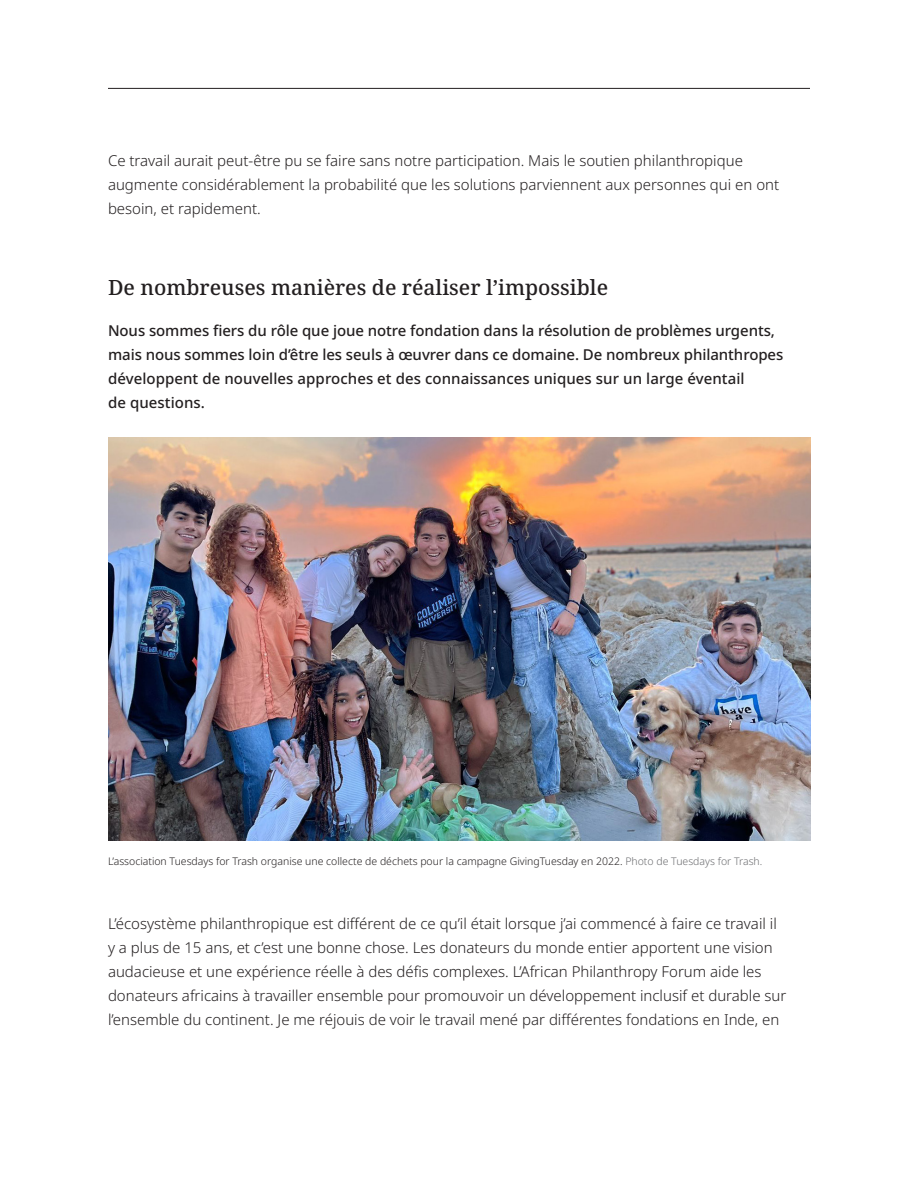
<style>
.page{position:relative;width:918px;height:1188px;background:#fff}
.page>*{position:absolute;margin:0;border:0;box-sizing:border-box;transform-origin:0 0}
.Header_02{font:500 21px "Noto Serif";color:#231f20}
.Body_Copy{font:300 15px/24px "Noto Sans";color:#231f20}
.Intro_paragraph{font:500 15px/24px "Noto Sans";letter-spacing:-.005em;color:#231f20}
.Photo_credit{font:300 10.5px "Noto Sans";color:#231f20}
.s1{color:#6c6d70}
</style>
<div class="page">
<hr style="left:108px;top:88px;width:702px;height:1px;background:#231f20">
<img style="left:108px;top:437px;width:702px;height:404px">
<p class="Body_Copy" style="left:108px;top:149px;width:673px">Ce travail aurait peut-être pu se faire sans notre participation. Mais le soutien philanthropique augmente considérablement la probabilité que les solutions parviennent aux personnes qui en ont besoin, et rapidement.</p>
<p class="Header_02" style="left:108px;top:273px;width:502px">De nombreuses manières de réaliser l’impossible</p>
<p class="Intro_paragraph" style="left:108px;top:319px;width:677px">Nous sommes fiers du rôle que joue notre fondation dans la résolution de problèmes urgents, mais nous sommes loin d’être les seuls à œuvrer dans ce domaine. De nombreux philanthropes développent de nouvelles approches et des connaissances uniques sur un large éventail<br>de questions.</p>
<p class="Photo_credit" style="left:108px;top:854px;width:656px">L’association Tuesdays for Trash organise une collecte de déchets pour la campagne GivingTuesday en 2022. <span class="s1">Photo de Tuesdays for Trash.</span></p>
<p class="Body_Copy" style="left:108px;top:912px;width:680px">L’écosystème philanthropique est différent de ce qu’il était lorsque j’ai commencé à faire ce travail il y a plus de 15 ans, et c’est une bonne chose. Les donateurs du monde entier apportent une vision audacieuse et une expérience réelle à des défis complexes. L’African Philanthropy Forum aide les donateurs africains à travailler ensemble pour promouvoir un développement inclusif et durable sur l’ensemble du continent. Je me réjouis de voir le travail mené par différentes fondations en Inde, en</p>
</div>
